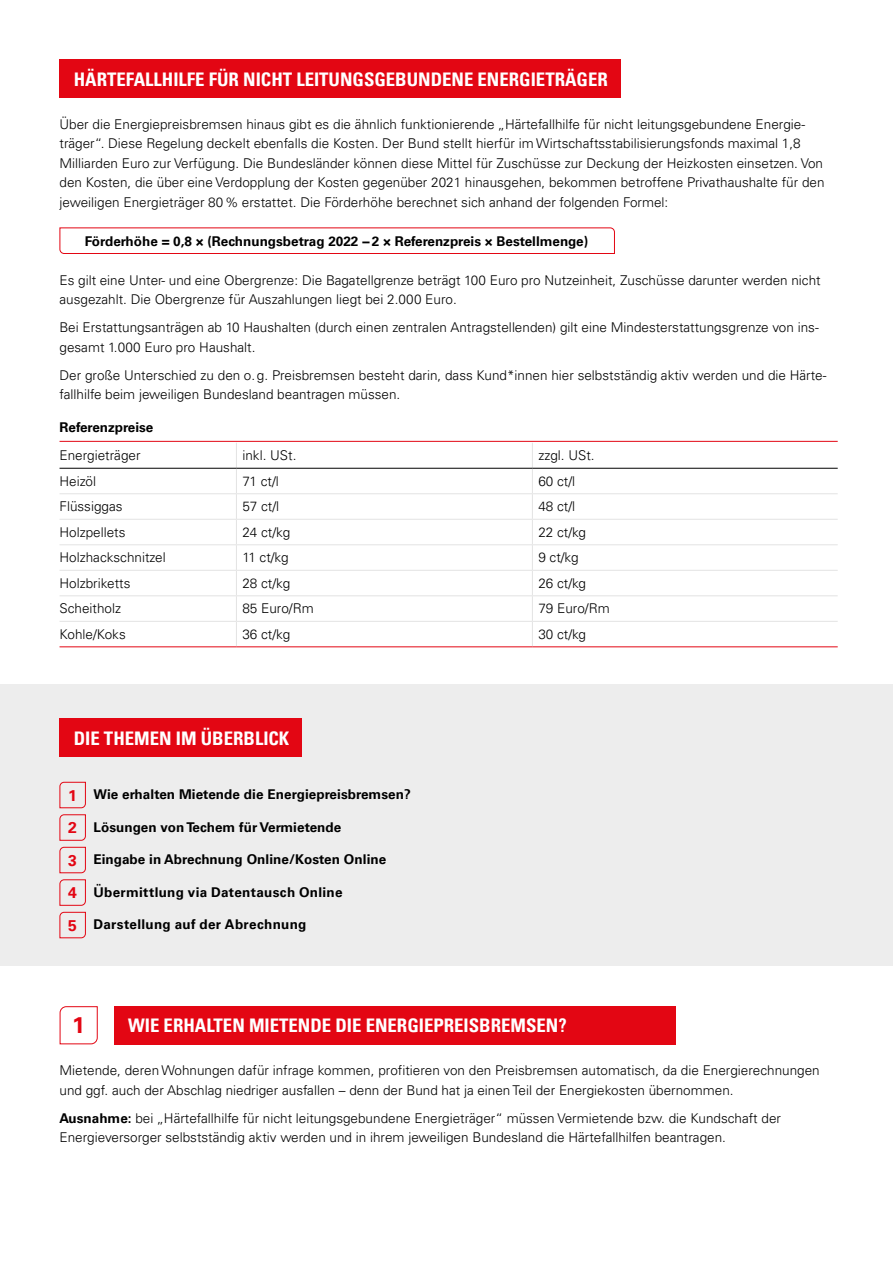
<style>
.page{position:relative;width:893px;height:1263px;background:#fff}
.page>*{position:absolute;margin:0;border:0;box-sizing:border-box;transform-origin:0 0}
.t1{font:700 22.95px "Univers LT Pro 65";color:#e30613}
.t2{font:700 condensed 18.75px "Univers LT Pro";color:#fff}
.t3{font:700 15.75px "Univers LT Pro 65";color:#e30613}
.t4{font:300 13.5px/19.5px "Univers LT Pro 45";color:#000}
.t5{font:700 13.5px "Univers LT Pro 65";letter-spacing:.005em;color:#000}
.s1{font-size:15.75px;color:#e30613}
.s2{font-family:"Univers LT Pro 65";font-weight:700}
</style>
<div class="page">
<div style="left:60px;top:60px;width:561px;height:38px;background:#e30613"></div>
<svg style="left:59px;top:227px;width:556px;height:27px"></svg>
<div style="left:0;top:685px;width:893px;height:281px;background:#ededed"></div>
<div style="left:60px;top:719px;width:242px;height:38px;background:#e30613"></div>
<svg style="left:59px;top:781px;width:27px;height:27px"></svg>
<svg style="left:59px;top:814px;width:27px;height:59px"></svg>
<svg style="left:59px;top:879px;width:27px;height:59px"></svg>
<div style="left:114px;top:1006px;width:561px;height:38px;background:#e30613"></div>
<svg style="left:59px;top:1006px;width:39px;height:38px"></svg>
<hr style="left:60px;top:441px;width:778px;height:1px;background:#e30613">
<hr style="left:60px;top:493px;width:176px;height:1px;background:#e3e3e3">
<hr style="left:236px;top:493px;width:296px;height:1px;background:#e3e3e3">
<hr style="left:532px;top:493px;width:306px;height:1px;background:#e3e3e3">
<hr style="left:60px;top:519px;width:176px;height:1px;background:#e3e3e3">
<hr style="left:236px;top:519px;width:296px;height:1px;background:#e3e3e3">
<hr style="left:532px;top:519px;width:306px;height:1px;background:#e3e3e3">
<hr style="left:60px;top:544px;width:176px;height:1px;background:#e3e3e3">
<hr style="left:236px;top:544px;width:296px;height:1px;background:#e3e3e3">
<hr style="left:532px;top:544px;width:306px;height:1px;background:#e3e3e3">
<hr style="left:60px;top:570px;width:176px;height:1px;background:#e3e3e3">
<hr style="left:236px;top:570px;width:296px;height:1px;background:#e3e3e3">
<hr style="left:532px;top:570px;width:306px;height:1px;background:#e3e3e3">
<hr style="left:60px;top:595px;width:176px;height:1px;background:#e3e3e3">
<hr style="left:236px;top:595px;width:296px;height:1px;background:#e3e3e3">
<hr style="left:532px;top:595px;width:306px;height:1px;background:#e3e3e3">
<hr style="left:60px;top:621px;width:176px;height:1px;background:#e3e3e3">
<hr style="left:236px;top:621px;width:296px;height:1px;background:#e3e3e3">
<svg style="left:236px;top:443px;width:1px;height:203px"></svg>
<hr style="left:532px;top:621px;width:306px;height:1px;background:#e3e3e3">
<svg style="left:532px;top:443px;width:1px;height:203px"></svg>
<hr style="left:60px;top:468px;width:176px;height:1px;background:#000">
<hr style="left:236px;top:468px;width:296px;height:1px;background:#000">
<hr style="left:532px;top:468px;width:306px;height:1px;background:#000">
<hr style="left:60px;top:646px;width:176px;height:1px;background:#e30613">
<hr style="left:236px;top:646px;width:296px;height:1px;background:#e30613">
<hr style="left:532px;top:646px;width:306px;height:1px;background:#e30613">
<h2 class="t2" style="left:74px;top:67px;width:536px">HÄRTEFALLHILFE FÜR NICHT LEITUNGSGEBUNDENE ENERGIETRÄGER</h2>
<p class="t4" style="left:60px;top:114px;width:766px">Über die Energiepreisbremsen hinaus gibt es die ähnlich funktionierende „Härtefallhilfe für nicht leitungsgebundene Energie&shy;träger“. Diese Regelung deckelt ebenfalls die Kosten. Der Bund stellt hierfür im Wirtschaftsstabilisierungsfonds maximal 1,8<br>Milliarden Euro zur Verfügung. Die Bundesländer können diese Mittel für Zuschüsse zur Deckung der Heizkosten einsetzen. Von den Kosten, die über eine Verdopplung der Kosten gegenüber 2021 hinausgehen, bekommen betroffene Privathaushalte für den jeweiligen Energieträger 80% erstattet. Die Förderhöhe berechnet sich anhand der folgenden Formel:</p>
<p class="t5" style="left:85px;top:232px;width:505px">Förderhöhe = 0,8 × (Rechnungsbetrag 2022 −2 × Referenzpreis × Bestellmenge)</p>
<p class="t4" style="left:60px;top:270px;width:763px">Es gilt eine Unter- und eine Obergrenze: Die Bagatellgrenze beträgt 100 Euro pro Nutzeinheit, Zuschüsse darunter werden nicht ausgezahlt. Die Obergrenze für Auszahlungen liegt bei 2.000 Euro.</p>
<p class="t4" style="left:60px;top:317px;width:761px">Bei Erstattungsanträgen ab 10 Haushalten (durch einen zentralen Antragstellenden) gilt eine Mindesterstattungsgrenze von ins&shy;gesamt 1.000 Euro pro Haushalt.</p>
<p class="t4" style="left:60px;top:365px;width:768px">Der große Unterschied zu den o.g. Preisbremsen besteht darin, dass Kund*innen hier selbstständig aktiv werden und die Härte&shy;fallhilfe beim jeweiligen Bundesland beantragen müssen.</p>
<p class="t5" style="left:60px;top:418px;width:95px">Referenzpreise</p>
<p class="t4" style="left:60px;top:445px;width:83px">Energieträger</p>
<p class="t4" style="left:242px;top:445px;width:55px">inkl. USt.</p>
<p class="t4" style="left:538px;top:445px;width:58px">zzgl. USt.</p>
<p class="t4" style="left:60px;top:471px;width:38px">Heizöl</p>
<p class="t4" style="left:242px;top:471px;width:38px">71 ct/l</p>
<p class="t4" style="left:538px;top:471px;width:38px">60 ct/l</p>
<p class="t4" style="left:60px;top:496px;width:65px">Flüssiggas</p>
<p class="t4" style="left:242px;top:496px;width:38px">57 ct/l</p>
<p class="t4" style="left:538px;top:496px;width:38px">48 ct/l</p>
<p class="t4" style="left:60px;top:522px;width:68px">Holzpellets</p>
<p class="t4" style="left:242px;top:522px;width:49px">24 ct/kg</p>
<p class="t4" style="left:538px;top:522px;width:49px">22 ct/kg</p>
<p class="t4" style="left:60px;top:547px;width:108px">Holzhackschnitzel</p>
<p class="t4" style="left:242px;top:547px;width:48px">11 ct/kg</p>
<p class="t4" style="left:538px;top:547px;width:42px">9 ct/kg</p>
<p class="t4" style="left:60px;top:573px;width:72px">Holzbriketts</p>
<p class="t4" style="left:242px;top:573px;width:49px">28 ct/kg</p>
<p class="t4" style="left:538px;top:573px;width:49px">26 ct/kg</p>
<p class="t4" style="left:60px;top:599px;width:63px">Scheitholz</p>
<p class="t4" style="left:242px;top:599px;width:73px">85 Euro/Rm</p>
<p class="t4" style="left:538px;top:599px;width:73px">79 Euro/Rm</p>
<p class="t4" style="left:60px;top:624px;width:68px">Kohle/Koks</p>
<p class="t4" style="left:242px;top:624px;width:49px">36 ct/kg</p>
<p class="t4" style="left:538px;top:624px;width:49px">30 ct/kg</p>
<h2 class="t2" style="left:74px;top:727px;width:217px">DIE THEMEN IM ÜBERBLICK</h2>
<p class="t5" style="left:68px;top:785px;width:344px"><span class="s1">1</span> Wie erhalten Mietende die Energiepreisbremsen?</p>
<p class="t3" style="left:68px;top:816px;width:10px">2</p>
<p class="t5" style="left:93px;top:817px;width:249px">Lösungen von Techem für Vermietende</p>
<p class="t3" style="left:68px;top:849px;width:10px">3</p>
<p class="t5" style="left:93px;top:850px;width:294px">Eingabe in Abrechnung Online/Kosten Online</p>
<p class="t5" style="left:68px;top:882px;width:276px"><span class="s1">4</span> Übermittlung via Datentausch Online</p>
<p class="t3" style="left:68px;top:914px;width:10px">5</p>
<p class="t5" style="left:93px;top:915px;width:214px">Darstellung auf der Abrechnung</p>
<h1 class="t1" style="left:72px;top:1009px;width:14px">1</h1>
<h2 class="t2" style="left:128px;top:1014px;width:440px">WIE ERHALTEN MIETENDE DIE ENERGIEPREISBREMSEN?</h2>
<p class="t4" style="left:60px;top:1060px;width:762px">Mietende, deren Wohnungen dafür infrage kommen, profitieren von den Preisbremsen automatisch, da die Energierechnungen und ggf. auch der Abschlag niedriger ausfallen – denn der Bund hat ja einen Teil der Energiekosten übernommen.</p>
<p class="t4" style="left:60px;top:1108px;width:723px"><span class="s2">Ausnahme:</span> bei „Härtefallhilfe für nicht leitungsgebundene Energieträger“ müssen Vermietende bzw. die Kundschaft der<br>Energieversorger selbstständig aktiv werden und in ihrem jeweiligen Bundesland die Härtefallhilfen beantragen.</p>
</div>
